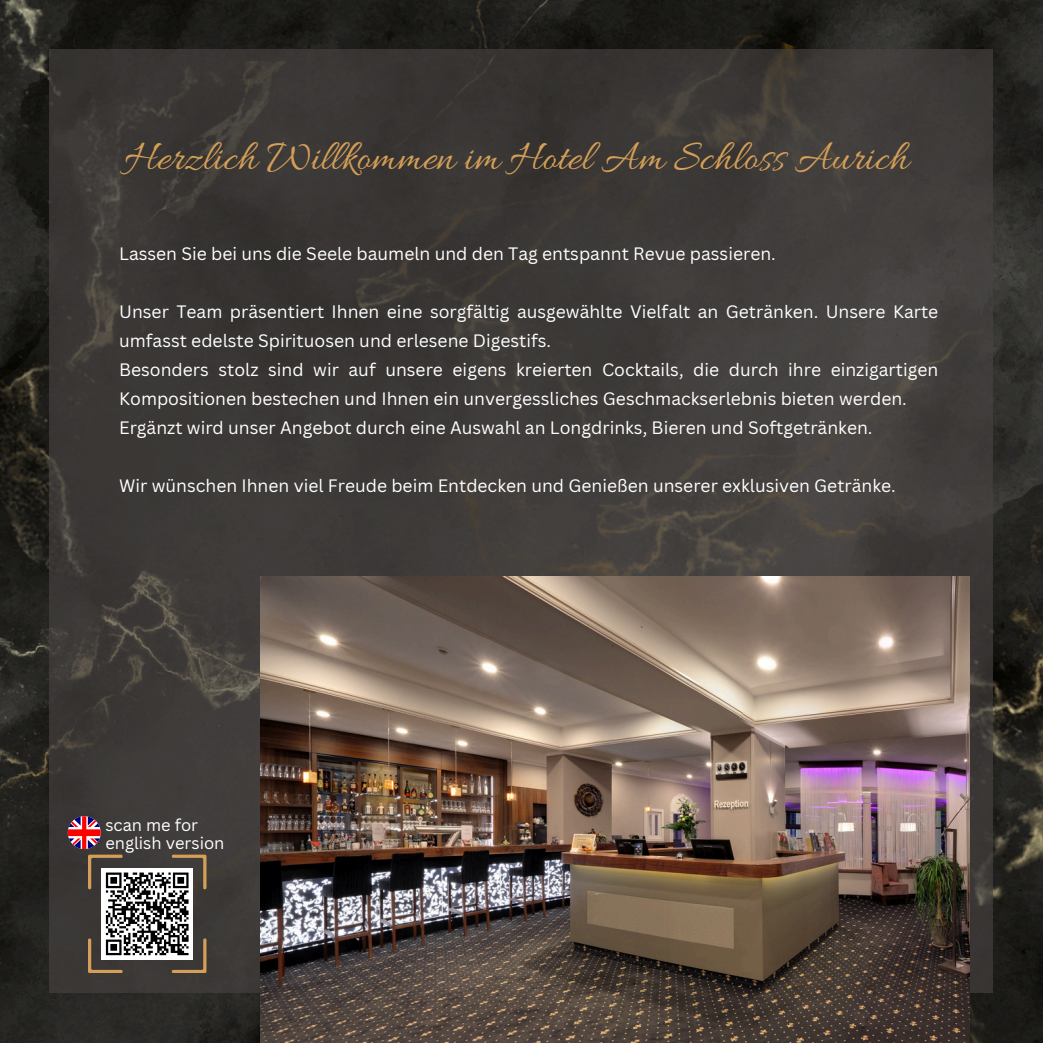
<style>
.page{position:relative;width:1043px;height:1043px;background:#fff}
.page>*{position:absolute;margin:0;border:0;box-sizing:border-box;transform-origin:0 0}
.t1{font:43.75px "Allura";color:#d59f57}
.t2{font:17.5px/28.9px "Canva Sans";color:#fff}
.t3{font:16.45px "Canva Sans";color:#fff}
</style>
<div class="page">
<img style="left:0;top:0;width:1042px;height:1042px">
<div style="left:50px;top:50px;width:942px;height:942px;background:#3d3938"></div>
<img style="left:260px;top:576px;width:709px;height:466px">
<svg style="left:68px;top:816px;width:33px;height:32px"></svg>
<svg style="left:88px;top:854px;width:118px;height:118px"></svg>
<p class="t1" style="left:124px;top:133px;width:785px">Herzlich Willkommen im Hotel Am Schloss Aurich</p>
<p class="t2" style="left:119px;top:239px;width:658px">Lassen Sie bei uns die Seele baumeln und den Tag entspannt Revue passieren.</p>
<p class="t2" style="left:119px;top:297px;width:820px">Unser Team präsentiert Ihnen eine sorgfältig ausgewählte Vielfalt an Getränken. Unsere Karte umfasst edelste Spirituosen und erlesene Digestifs.</p>
<p class="t2" style="left:119px;top:354px;width:820px">Besonders stolz sind wir auf unsere eigens kreierten Cocktails, die durch ihre einzigartigen<br>Kompositionen bestechen und Ihnen ein unvergessliches Geschmackserlebnis bieten werden.</p>
<p class="t2" style="left:119px;top:412px;width:754px">Ergänzt wird unser Angebot durch eine Auswahl an Longdrinks, Bieren und Softgetränken.</p>
<p class="t2" style="left:119px;top:470px;width:778px">Wir wünschen Ihnen viel Freude beim Entdecken und Genießen unserer exklusiven Getränke.</p>
<p class="t3" style="left:105px;top:813px;width:94px">scan me for</p>
<p class="t3" style="left:105px;top:830px;width:121px">english version</p>
</div>
